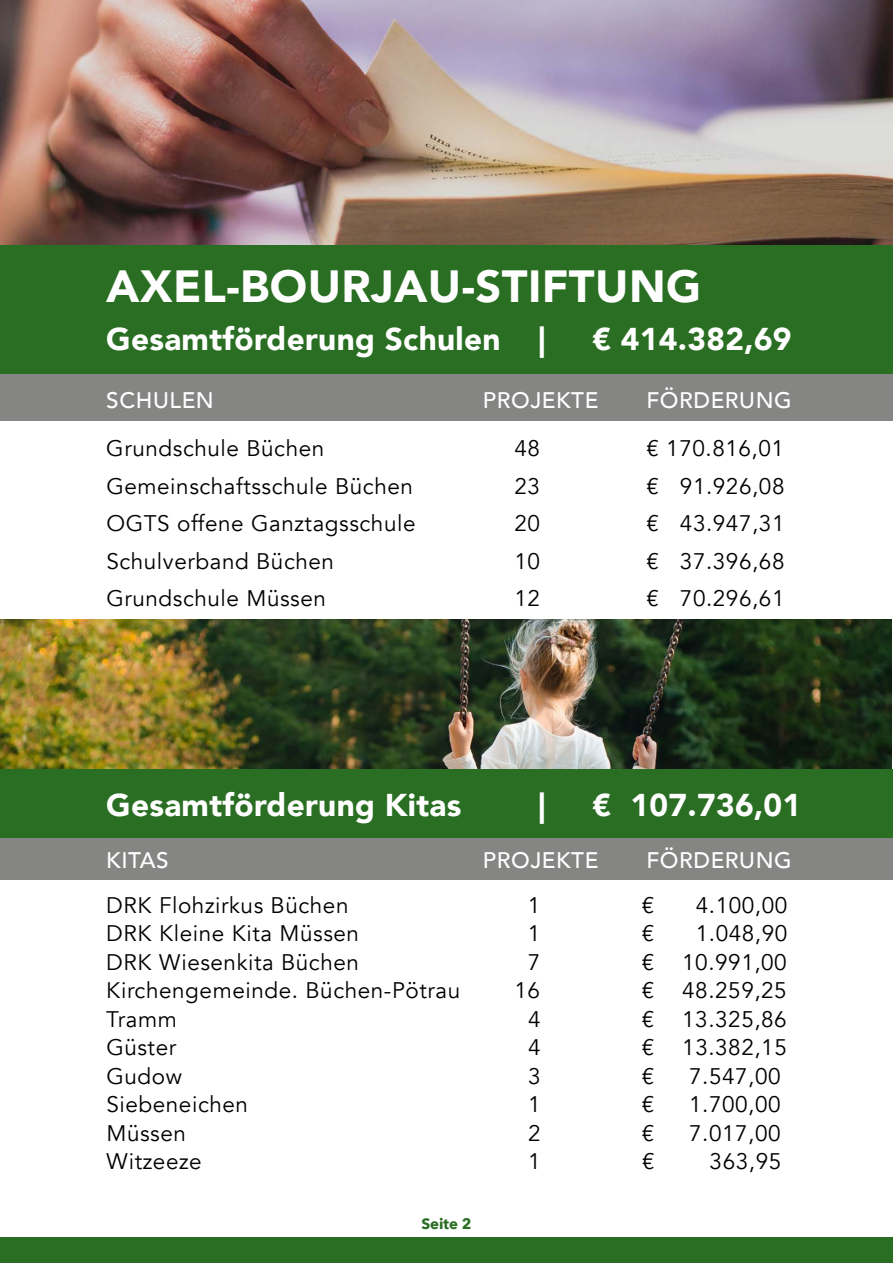
<style>
.page{position:relative;width:893px;height:1263px;background:#fff}
.page>*{position:absolute;margin:0;border:0;box-sizing:border-box;transform-origin:0 0}
.t1{font:900 45px "Avenir";letter-spacing:.01em;color:#fff}
.t2{font:900 31.5px "Avenir";letter-spacing:.01em;color:#fff}
.t3{font:22.5px "Avenir";letter-spacing:.025em;color:#000}
.t4{font:500 22.5px "Avenir";letter-spacing:.025em;color:#fff}
.t5{font:700 15px "Avenir Next";color:#296e22}
</style>
<div class="page">
<img style="left:0;top:620px;width:891px;height:150px">
<div style="left:0;top:238px;width:893px;height:140px;background:#296e22"></div>
<img style="left:0;top:0;width:893px;height:244px">
<div style="left:0;top:374px;width:893px;height:47px;background:#858584"></div>
<div style="left:0;top:1237px;width:893px;height:26px;background:#296e22"></div>
<div style="left:0;top:833px;width:893px;height:47px;background:#858584"></div>
<div style="left:0;top:770px;width:893px;height:68px;background:#296e22"></div>
<h1 class="t1" style="left:106px;top:248px;width:596px">AXEL-BOURJAU-STIFTUNG</h1>
<h2 class="t2" style="left:106px;top:312px;width:440px">Gesamtförderung Schulen |</h2>
<h2 class="t2" style="left:592px;top:312px;width:201px">€ 414.382,69</h2>
<p class="t4" style="left:106px;top:381px;width:109px">SCHULEN</p>
<p class="t4" style="left:483px;top:381px;width:117px">PROJEKTE</p>
<p class="t4" style="left:646px;top:381px;width:147px">FÖRDERUNG</p>
<p class="t3" style="left:106px;top:435px;width:219px">Grundschule Büchen</p>
<p class="t3" style="left:514px;top:435px;width:27px">48</p>
<p class="t3" style="left:646px;top:435px;width:139px">€ 170.816,01</p>
<p class="t3" style="left:106px;top:473px;width:308px">Gemeinschaftsschule Büchen</p>
<p class="t3" style="left:514px;top:473px;width:27px">23</p>
<p class="t3" style="left:646px;top:473px;width:140px">€ 91.926,08</p>
<p class="t3" style="left:106px;top:510px;width:311px">OGTS offene Ganztagsschule</p>
<p class="t3" style="left:514px;top:510px;width:27px">20</p>
<p class="t3" style="left:646px;top:510px;width:140px">€ 43.947,31</p>
<p class="t3" style="left:106px;top:548px;width:229px">Schulverband Büchen</p>
<p class="t3" style="left:514px;top:548px;width:27px">10</p>
<p class="t3" style="left:646px;top:548px;width:140px">€ 37.396,68</p>
<p class="t3" style="left:106px;top:585px;width:221px">Grundschule Müssen</p>
<p class="t3" style="left:514px;top:585px;width:27px">12</p>
<p class="t3" style="left:646px;top:585px;width:140px">€ 70.296,61</p>
<h2 class="t2" style="left:106px;top:778px;width:357px">Gesamtförderung Kitas</h2>
<h2 class="t2" style="left:538px;top:778px;width:8px">|</h2>
<h2 class="t2" style="left:592px;top:778px;width:210px">€ 107.736,01</h2>
<p class="t4" style="left:106px;top:840px;width:64px">KITAS</p>
<p class="t4" style="left:483px;top:840px;width:117px">PROJEKTE</p>
<p class="t4" style="left:646px;top:840px;width:147px">FÖRDERUNG</p>
<p class="t3" style="left:106px;top:891px;width:244px">DRK Flohzirkus Büchen</p>
<p class="t3" style="left:528px;top:891px;width:14px">1</p>
<p class="t3" style="left:642px;top:891px;width:14px">€</p>
<p class="t3" style="left:696px;top:891px;width:93px">4.100,00</p>
<p class="t3" style="left:106px;top:920px;width:254px">DRK Kleine Kita Müssen</p>
<p class="t3" style="left:528px;top:920px;width:14px">1</p>
<p class="t3" style="left:642px;top:920px;width:14px">€</p>
<p class="t3" style="left:696px;top:920px;width:93px">1.048,90</p>
<p class="t3" style="left:106px;top:948px;width:254px">DRK Wiesenkita Büchen</p>
<p class="t3" style="left:528px;top:948px;width:14px">7</p>
<p class="t3" style="left:642px;top:948px;width:146px">€ 10.991,00</p>
<p class="t3" style="left:106px;top:977px;width:355px">Kirchengemeinde. Büchen-Pötrau</p>
<p class="t3" style="left:514px;top:977px;width:27px">16</p>
<p class="t3" style="left:642px;top:977px;width:146px">€ 48.259,25</p>
<p class="t3" style="left:106px;top:1005px;width:72px">Tramm</p>
<p class="t3" style="left:528px;top:1005px;width:14px">4</p>
<p class="t3" style="left:642px;top:1005px;width:146px">€ 13.325,86</p>
<p class="t3" style="left:106px;top:1034px;width:71px">Güster</p>
<p class="t3" style="left:528px;top:1034px;width:14px">4</p>
<p class="t3" style="left:642px;top:1034px;width:146px">€ 13.382,15</p>
<p class="t3" style="left:106px;top:1062px;width:77px">Gudow</p>
<p class="t3" style="left:528px;top:1062px;width:14px">3</p>
<p class="t3" style="left:642px;top:1062px;width:14px">€</p>
<p class="t3" style="left:689px;top:1062px;width:93px">7.547,00</p>
<p class="t3" style="left:106px;top:1091px;width:143px">Siebeneichen</p>
<p class="t3" style="left:528px;top:1091px;width:14px">1</p>
<p class="t3" style="left:642px;top:1091px;width:14px">€</p>
<p class="t3" style="left:689px;top:1091px;width:93px">1.700,00</p>
<p class="t3" style="left:106px;top:1119px;width:81px">Müssen</p>
<p class="t3" style="left:528px;top:1119px;width:14px">2</p>
<p class="t3" style="left:642px;top:1119px;width:14px">€</p>
<p class="t3" style="left:689px;top:1119px;width:93px">7.017,00</p>
<p class="t3" style="left:106px;top:1148px;width:97px">Witzeeze</p>
<p class="t3" style="left:528px;top:1148px;width:14px">1</p>
<p class="t3" style="left:642px;top:1148px;width:14px">€</p>
<p class="t3" style="left:710px;top:1148px;width:73px">363,95</p>
<p class="t5" style="left:421px;top:1211px;width:52px">Seite 2</p>
</div>
